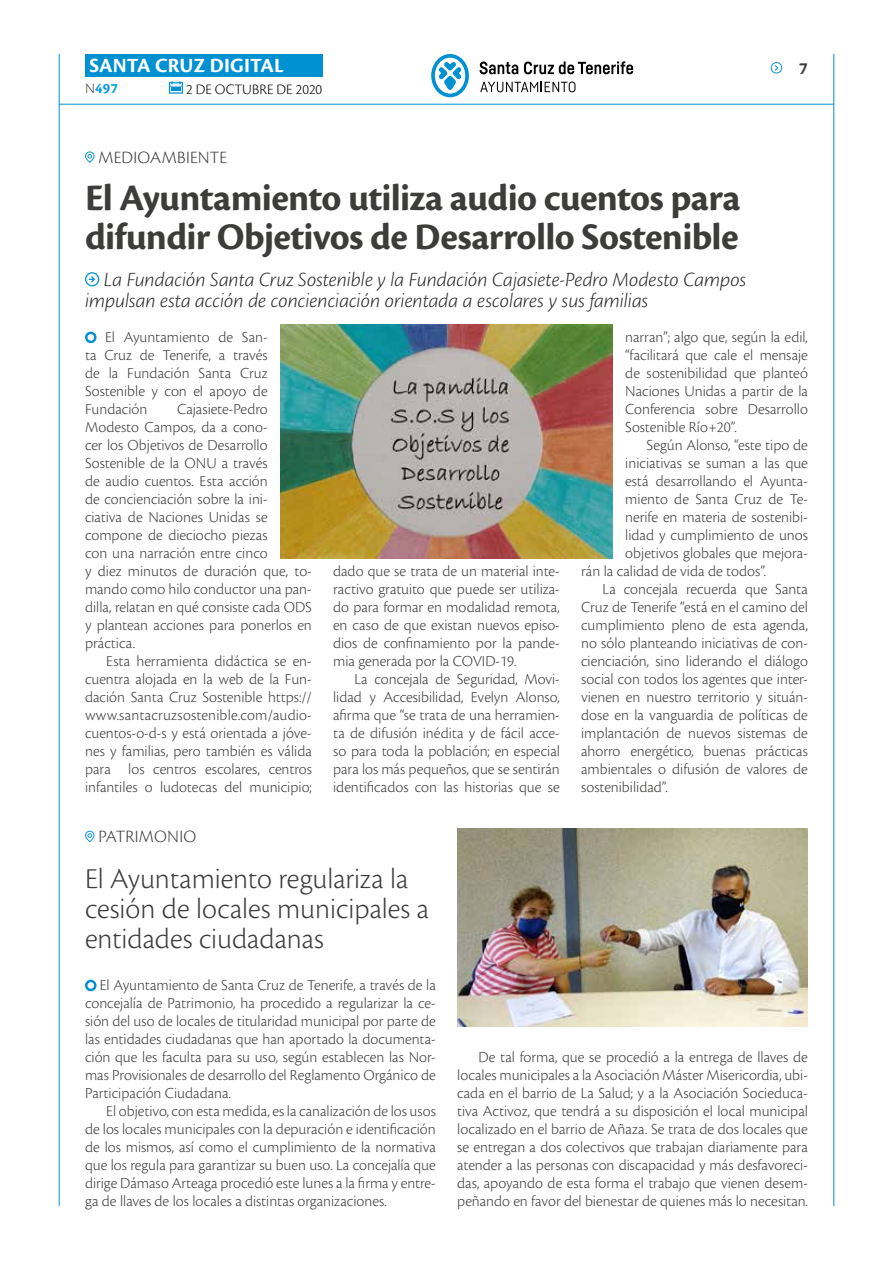
<style>
.page{position:relative;width:893px;height:1263px;background:#fff}
.page>*{position:absolute;margin:0;border:0;box-sizing:border-box;transform-origin:0 0}
.t1{font:700 39px/39px "Cronos Pro";letter-spacing:-.015em;color:#3c3c3b}
.t2{font:300 30px/30px "Cronos Pro";color:#3c3c3b}
.t3{font:italic 300 21px/21px "Cronos Pro";letter-spacing:-.005em;color:#282827}
.t4{font:700 21px "Cronos Pro";letter-spacing:.005em;color:#fff}
.t5{font:300 18px "Cronos Pro";letter-spacing:.015em;color:#3c3c3b}
.t6{font:700 18px "Cronos Pro";color:#3c3c3b}
.t7{font:300 15.9px/18px "Cronos Pro";color:#3c3c3b;text-align:justify}
.t8{font:300 15px "Cronos Pro";color:#000}
.t9{font:700 15px "Cronos Pro";color:#079bd8}
.s1{font-weight:300;color:#3c3c3b}
</style>
<div class="page">
<hr style="left:59px;top:104px;width:775px;height:1px;background:#0091d3">
<div style="left:85px;top:54px;width:238px;height:23px;background:#0091d3"></div>
<svg style="left:169px;top:81px;width:14px;height:13px"></svg>
<hr style="left:59px;top:54px;width:1px;height:1152px;background:#0091d3">
<hr style="left:833px;top:54px;width:1px;height:1152px;background:#0091d3">
<svg style="left:771px;top:62px;width:12px;height:11px"></svg>
<svg style="left:431px;top:54px;width:38px;height:43px"></svg>
<svg style="left:480px;top:62px;width:38px;height:12px"></svg>
<svg style="left:524px;top:61px;width:109px;height:13px"></svg>
<svg style="left:480px;top:82px;width:95px;height:10px"></svg>
<svg style="left:85px;top:331px;width:12px;height:13px"></svg>
<img style="left:280px;top:324px;width:332px;height:234px">
<svg style="left:85px;top:272px;width:14px;height:14px"></svg>
<svg style="left:85px;top:151px;width:9px;height:12px"></svg>
<svg style="left:85px;top:831px;width:9px;height:11px"></svg>
<img style="left:457px;top:828px;width:351px;height:198px">
<svg style="left:85px;top:979px;width:12px;height:13px"></svg>
<h3 class="t4" style="left:89px;top:53px;width:196px">SANTA CRUZ DIGITAL</h3>
<p class="t9" style="left:85px;top:80px;width:34px"><span class="s1">N</span>497</p>
<p class="t8" style="left:186px;top:80px;width:138px">2 DE OCTUBRE DE 2020</p>
<p class="t5" style="left:98px;top:147px;width:130px">MEDIOAMBIENTE</p>
<h1 class="t1" style="left:85px;top:179px;width:657px">El Ayuntamiento utiliza audio cuentos para difundir Objetivos de Desarrollo Sostenible</h1>
<h3 class="t3" style="left:85px;top:269px;width:663px;text-indent:19px">La Fundación Santa Cruz Sostenible y la Fundación Cajasiete-Pedro Modesto Campos impulsan esta acción de concienciación orientada a escolares y sus familias</h3>
<p class="t6" style="left:799px;top:58px;width:10px">7</p>
<p class="t7" style="left:85px;top:328px;width:184px;text-indent:20px">El Ayuntamiento de San&shy;ta Cruz de Tenerife, a través de la Fundación Santa Cruz Sostenible y con el apoyo de Fundación</p>
<p class="t7" style="left:85px;top:400px;width:228px;text-align:left;text-indent:92px">Cajasiete-Pedro<br>Modesto Campos, da a cono-<br>cer los Objetivos de Desarrollo<br>Sostenible de la ONU a través<br>de audio cuentos. Esta acción<br>de concienciación sobre la ini-<br>ciativa de Naciones Unidas se compone de dieciocho piezas<br>con una narración entre cinco<br>y diez minutos de duración que, to&shy;mando como hilo conductor una pan&shy;dilla, relatan en qué consiste cada ODS y plantean acciones para ponerlos en práctica.</p>
<p class="t7" style="left:85px;top:652px;width:228px;text-indent:21px">Esta herramienta didáctica se en&shy;cuentra alojada en la web de la Fun&shy;dación Santa Cruz Sostenible https:// www.santacruzsostenible.com/audio&shy;cuentos-o-d-s y está orientada a jóve&shy;nes y familias, pero también es válida para los centros escolares, centros infantiles o ludotecas del municipio;</p>
<p class="t7" style="left:333px;top:562px;width:228px">dado que se trata de un material inte&shy;ractivo gratuito que puede ser utiliza&shy;do para formar en modalidad remota, en caso de que existan nuevos episo&shy;dios de confinamiento por la pande&shy;mia generada por la COVID-19.</p>
<p class="t7" style="left:333px;top:670px;width:228px;text-indent:21px">La concejala de Seguridad, Movi&shy;lidad y Accesibilidad, Evelyn Alonso, afirma que “se trata de una herramien&shy;ta de difusión inédita y de fácil acce&shy;so para toda la población; en especial para los más pequeños, que se sentirán identificados con las historias que se</p>
<p class="t7" style="left:625px;top:328px;width:184px">narran”; algo que, según la edil, “facilitará que cale el mensaje de sostenibilidad que planteó Naciones Unidas a partir de la Conferencia sobre Desarrollo Sostenible Río+20”.</p>
<p class="t7" style="left:646px;top:436px;width:163px">Según Alonso, “este tipo de</p>
<p class="t7" style="left:625px;top:454px;width:184px">iniciativas se suman a las que</p>
<p class="t7" style="left:625px;top:472px;width:184px">está desarrollando el Ayunta-</p>
<p class="t7" style="left:625px;top:490px;width:184px">miento de Santa Cruz de Te-</p>
<p class="t7" style="left:625px;top:508px;width:184px">nerife en materia de sostenibi-</p>
<p class="t7" style="left:625px;top:526px;width:184px">lidad y cumplimiento de unos</p>
<p class="t7" style="left:625px;top:544px;width:184px">objetivos globales que mejora-</p>
<p class="t7" style="left:581px;top:562px;width:187px">rán la calidad de vida de todos”.</p>
<p class="t7" style="left:602px;top:580px;width:207px">La concejala recuerda que Santa</p>
<p class="t7" style="left:581px;top:598px;width:228px">Cruz de Tenerife “está en el camino del</p>
<p class="t7" style="left:581px;top:616px;width:228px">cumplimiento pleno de esta agenda,</p>
<p class="t7" style="left:581px;top:634px;width:228px">no sólo planteando iniciativas de con-</p>
<p class="t7" style="left:581px;top:652px;width:228px">cienciación, sino liderando el diálogo</p>
<p class="t7" style="left:581px;top:670px;width:228px">social con todos los agentes que inter-</p>
<p class="t7" style="left:581px;top:688px;width:228px">vienen en nuestro territorio y situán-</p>
<p class="t7" style="left:581px;top:706px;width:228px">dose en la vanguardia de políticas de</p>
<p class="t7" style="left:581px;top:724px;width:228px">implantación de nuevos sistemas de</p>
<p class="t7" style="left:581px;top:742px;width:228px">ahorro energético, buenas prácticas</p>
<p class="t7" style="left:581px;top:760px;width:228px">ambientales o difusión de valores de</p>
<p class="t7" style="left:581px;top:778px;width:88px">sostenibilidad”.</p>
<p class="t5" style="left:98px;top:826px;width:99px">PATRIMONIO</p>
<h2 class="t2" style="left:85px;top:863px;width:345px">El Ayuntamiento regulariza la cesión de locales municipales a entidades ciudadanas</h2>
<p class="t7" style="left:85px;top:976px;width:352px;text-indent:15px">El Ayuntamiento de Santa Cruz de Tenerife, a través de la concejalía de Patrimonio, ha procedido a regularizar la ce&shy;sión del uso de locales de titularidad municipal por parte de las entidades ciudadanas que han aportado la documenta&shy;ción que les faculta para su uso, según establecen las Nor&shy;mas Provisionales de desarrollo del Reglamento Orgánico de Participación Ciudadana.</p>
<p class="t7" style="left:85px;top:1102px;width:352px;text-indent:21px">El objetivo, con esta medida, es la canalización de los usos de los locales municipales con la depuración e identificación de los mismos, así como el cumplimiento de la normativa que los regula para garantizar su buen uso. La concejalía que dirige Dámaso Arteaga procedió este lunes a la firma y entre&shy;ga de llaves de los locales a distintas organizaciones.</p>
<p class="t7" style="left:457px;top:1048px;width:352px;text-indent:21px">De tal forma, que se procedió a la entrega de llaves de locales municipales a la Asociación Máster Misericordia, ubi&shy;cada en el barrio de La Salud; y a la Asociación Socieduca&shy;tiva Activoz, que tendrá a su disposición el local municipal localizado en el barrio de Añaza. Se trata de dos locales que se entregan a dos colectivos que trabajan diariamente para atender a las personas con discapacidad y más desfavoreci&shy;das, apoyando de esta forma el trabajo que vienen desem&shy;peñando en favor del bienestar de quienes más lo necesitan.</p>
</div>
